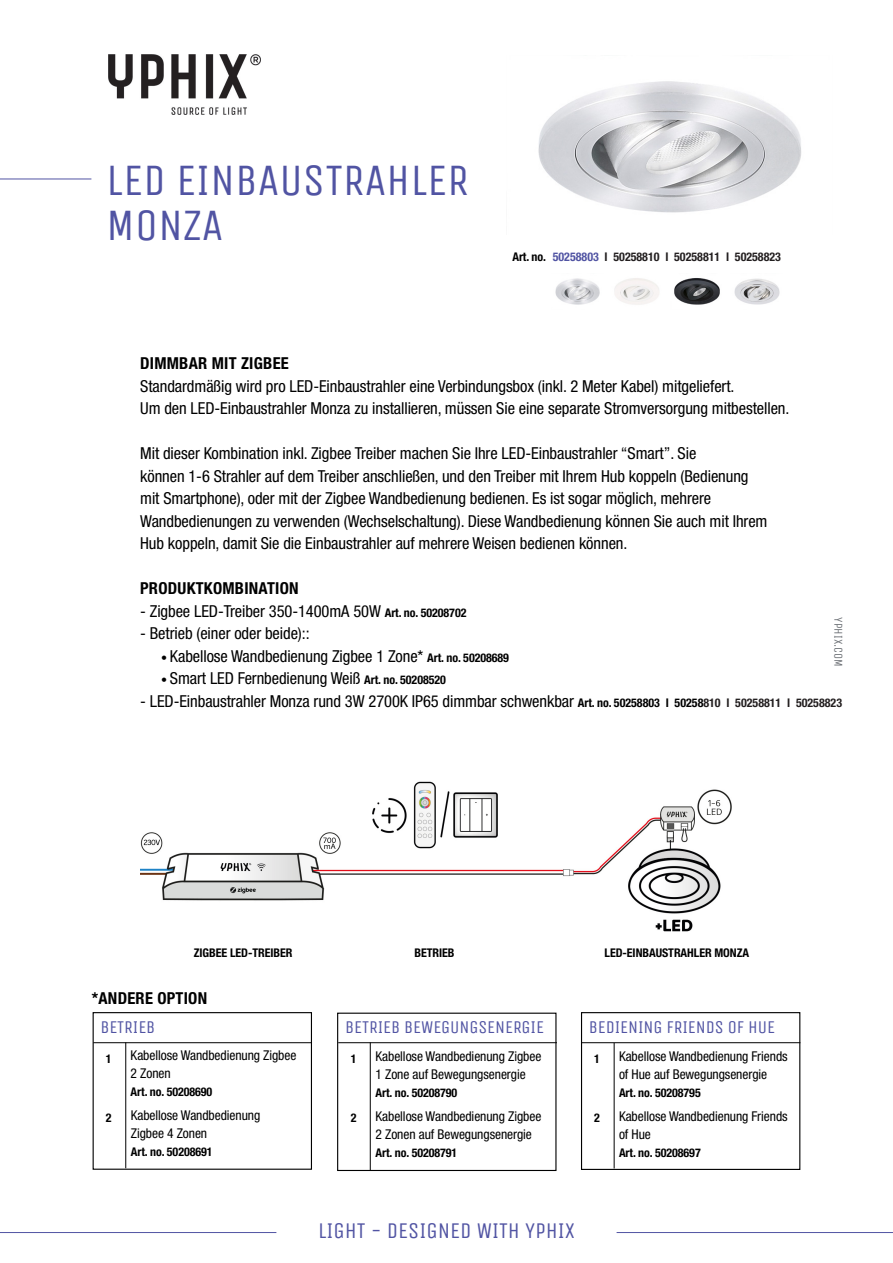
<style>
.page{position:relative;width:893px;height:1263px;background:#fff}
.page>*{position:absolute;margin:0;border:0;box-sizing:border-box;transform-origin:0 0}
.t1{font:45px/45px "Unica One";color:#5154a3}
.t2{font:22.5px "Unica One";color:#5154a3}
.t3{font:18px "Unica One";letter-spacing:-.005em;color:#5154a3}
.t4{font:condensed 16.5px/22.5px "Helvetica Neue LT Std";letter-spacing:-.005em;color:#000}
.t5{font:700 condensed 16.5px "Helvetica Neue LT Std";letter-spacing:.015em;color:#000}
.t6{font:condensed 13.5px/18px "Helvetica Neue LT Std";letter-spacing:-.005em;color:#000}
.t7{font:700 condensed 12px "Helvetica Neue LT Std";letter-spacing:-.005em;color:#000}
.t8{font:700 condensed 12px "Helvetica Neue LT Std";color:#231f20}
.t9{font:12px "Unica One";color:#6c7075}
.s1{color:#000}
.s2{color:#5154a3}
.s3{font-weight:700;font-size:12px}
.s4{font-size:12px}
.s5{font-weight:700;font-size:12px;color:#231f20}
</style>
<div class="page">
<hr style="left:0;top:179px;width:91px;height:1px;background:#5154a3">
<img style="left:140px;top:781px;width:592px;height:151px">
<img style="left:108px;top:54px;width:153px;height:60px">
<hr style="left:0;top:1232px;width:276px;height:1px;background:#5154a3">
<hr style="left:617px;top:1232px;width:276px;height:1px;background:#5154a3">
<img style="left:538px;top:81px;width:263px;height:132px">
<img style="left:555px;top:278px;width:45px;height:27px">
<img style="left:614px;top:278px;width:45px;height:27px">
<img style="left:674px;top:278px;width:46px;height:27px">
<img style="left:734px;top:278px;width:46px;height:27px">
<div style="left:93px;top:1012px;width:219px;height:158px;border:1px solid #000"></div>
<div style="left:337px;top:1013px;width:219px;height:158px;border:1px solid #000"></div>
<div style="left:581px;top:1012px;width:219px;height:158px;border:1px solid #000"></div>
<hr style="left:93px;top:1042px;width:219px;height:1px;background:#000">
<hr style="left:338px;top:1042px;width:219px;height:1px;background:#000">
<hr style="left:582px;top:1042px;width:218px;height:1px;background:#000">
<hr style="left:125px;top:1042px;width:1px;height:126px;background:#000">
<hr style="left:370px;top:1042px;width:1px;height:129px;background:#000">
<hr style="left:614px;top:1043px;width:1px;height:125px;background:#000">
<h1 class="t1" style="left:106px;top:157px;width:364px">LED EINBAUSTRAHLER<br>MONZA</h1>
<p class="t8" style="left:512px;top:250px;width:270px"><span class="s1">Art. no.</span> <span class="s2">50258803</span> I 50258810 I 50258811 I 50258823</p>
<p class="t5" style="left:140px;top:353px;width:150px">DIMMBAR MIT ZIGBEE</p>
<p class="t4" style="left:140px;top:374px;width:651px">Standardmäßig wird pro LED-Einbaustrahler eine Verbindungsbox (inkl. 2 Meter Kabel) mitgeliefert.<br>Um den LED-Einbaustrahler Monza zu installieren, müssen Sie eine separate Stromversorgung mitbestellen.</p>
<p class="t4" style="left:140px;top:442px;width:629px">Mit dieser Kombination inkl. Zigbee Treiber machen Sie Ihre LED-Einbaustrahler “Smart”. Sie<br>können 1-6 Strahler auf dem Treiber anschließen, und den Treiber mit Ihrem Hub koppeln (Bedienung mit Smartphone), oder mit der Zigbee Wandbedienung bedienen. Es ist sogar möglich, mehrere Wandbedienungen zu verwenden (Wechselschaltung). Diese Wandbedienung können Sie auch mit Ihrem Hub koppeln, damit Sie die Einbaustrahler auf mehrere Weisen bedienen können.</p>
<p class="t5" style="left:140px;top:578px;width:160px">PRODUKTKOMBINATION</p>
<p class="t4" style="left:140px;top:599px;width:328px">- Zigbee LED-Treiber 350-1400mA 50W <span class="s3">Art. no. 50208702</span></p>
<p class="t4" style="left:140px;top:622px;width:171px">- Betrieb (einer oder beide)::</p>
<p class="t4" style="left:161px;top:644px;width:349px"><span class="s4">•</span> Kabellose Wandbedienung Zigbee 1 Zone* <span class="s3">Art. no. 50208689</span></p>
<p class="t4" style="left:161px;top:667px;width:286px"><span class="s4">•</span> Smart LED Fernbedienung Weiß <span class="s3">Art. no. 50208520</span></p>
<p class="t4" style="left:140px;top:689px;width:703px">- LED-Einbaustrahler Monza rund 3W 2700K IP65 dimmbar schwenkbar <span class="s3">Art. no. 50258803 I 50258</span><span class="s5">810 I 50258811 I 50258823</span></p>
<p class="t9" style="left:845px;top:617px;width:51px;rotate:90deg">YPHIX.COM</p>
<p class="t7" style="left:194px;top:946px;width:100px">ZIGBEE LED-TREIBER</p>
<p class="t7" style="left:415px;top:946px;width:42px">BETRIEB</p>
<p class="t7" style="left:604px;top:946px;width:146px">LED-EINBAUSTRAHLER MONZA</p>
<p class="t5" style="left:92px;top:988px;width:117px">*ANDERE OPTION</p>
<p class="t3" style="left:100px;top:1017px;width:56px">BETRIEB</p>
<p class="t3" style="left:345px;top:1017px;width:200px">BETRIEB BEWEGUNGSENERGIE</p>
<p class="t3" style="left:589px;top:1017px;width:188px">BEDIENING fRIENDS OF HUE</p>
<p class="t6" style="left:131px;top:1046px;width:167px">Kabellose Wandbedienung Zigbee<br>2 Zonen</p>
<p class="t7" style="left:131px;top:1084px;width:83px">Art. no. 50208690</p>
<p class="t6" style="left:376px;top:1047px;width:167px">Kabellose Wandbedienung Zigbee<br>1 Zone auf Bewegungsenergie</p>
<p class="t7" style="left:376px;top:1086px;width:83px">Art. no. 50208790</p>
<p class="t6" style="left:376px;top:1107px;width:167px">Kabellose Wandbedienung Zigbee<br>2 Zonen auf Bewegungsenergie</p>
<p class="t7" style="left:376px;top:1146px;width:83px">Art. no. 50208791</p>
<p class="t7" style="left:106px;top:1051px;width:7px">1</p>
<p class="t7" style="left:351px;top:1051px;width:7px">1</p>
<p class="t7" style="left:594px;top:1051px;width:7px">1</p>
<p class="t6" style="left:131px;top:1106px;width:131px">Kabellose Wandbedienung<br>Zigbee 4 Zonen</p>
<p class="t7" style="left:131px;top:1144px;width:83px">Art. no. 50208691</p>
<p class="t7" style="left:106px;top:1110px;width:7px">2</p>
<p class="t7" style="left:351px;top:1110px;width:7px">2</p>
<p class="t7" style="left:594px;top:1110px;width:7px">2</p>
<p class="t6" style="left:619px;top:1047px;width:170px">Kabellose Wandbedienung Friends of Hue auf Bewegungsenergie</p>
<p class="t7" style="left:619px;top:1086px;width:83px">Art. no. 50208795</p>
<p class="t6" style="left:619px;top:1107px;width:170px">Kabellose Wandbedienung Friends of Hue</p>
<p class="t7" style="left:619px;top:1146px;width:83px">Art. no. 50208697</p>
<h2 class="t2" style="left:318px;top:1217px;width:258px">LIGHT - DESIGNED WITH YPHIX</h2>
</div>
